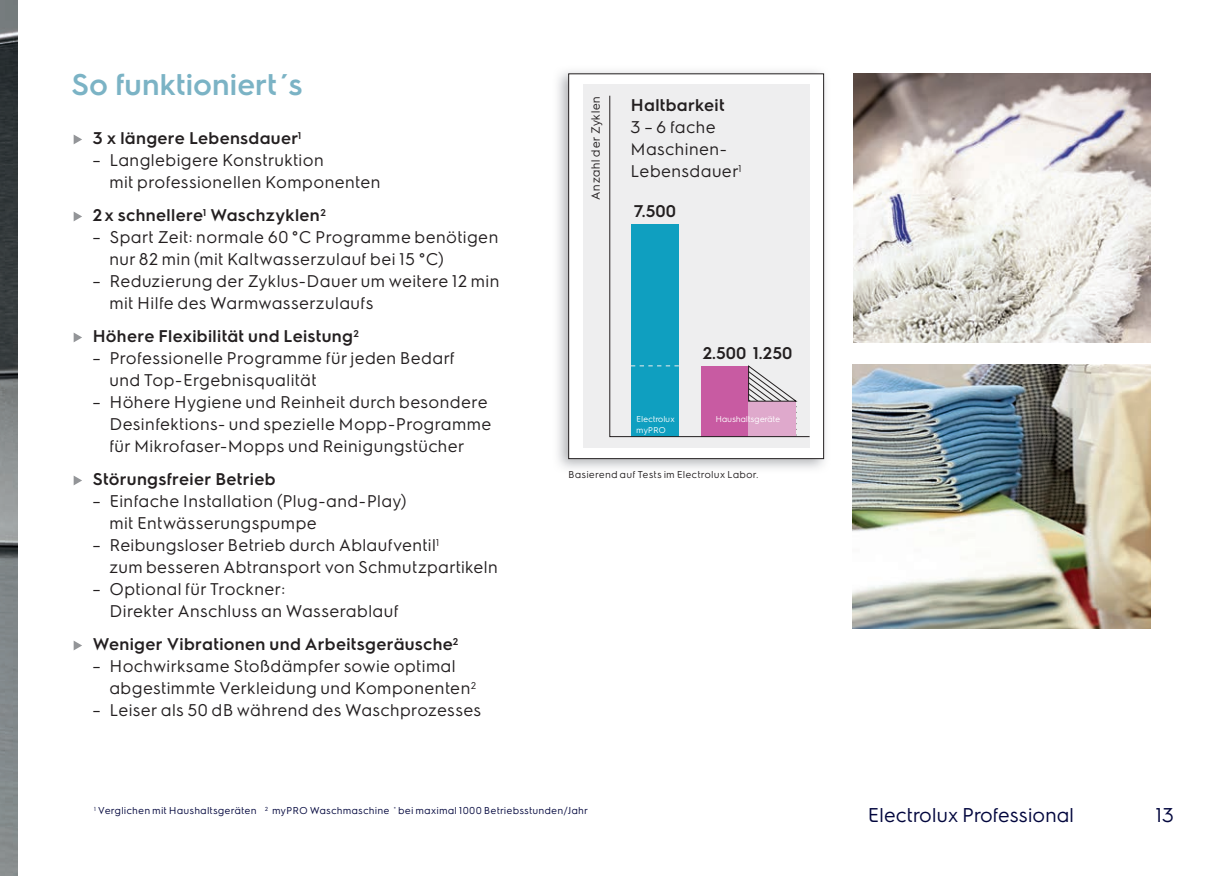
<style>
.page{position:relative;width:1225px;height:876px;background:#fff}
.page>*{position:absolute;margin:0;border:0;box-sizing:border-box;transform-origin:0 0}
.t1{font:600 30px "Electrolux Sans";letter-spacing:.005em;color:#7bb3c5}
.t2{font:20px "Electrolux Sans";color:#02063d}
.t3{font:17px/22px "Electrolux Sans";letter-spacing:.02em;color:#231f20}
.t4{font:600 17px "Electrolux Sans";letter-spacing:.02em;color:#231f20}
.t5{font:12px "Electrolux Sans";letter-spacing:.035em;color:#231f20}
.t6{font:10px "Electrolux Sans";letter-spacing:.035em;color:#02063d}
.t7{font:10px "Electrolux Sans";letter-spacing:.035em;color:#231f20}
.t8{font:8.4px/10.2px "Electrolux Sans";color:#fff}
</style>
<div class="page">
<img style="left:0;top:0;width:17px;height:876px">
<svg style="left:74px;top:135px;width:8px;height:9px"></svg>
<svg style="left:74px;top:212px;width:8px;height:9px"></svg>
<svg style="left:74px;top:333px;width:8px;height:9px"></svg>
<svg style="left:74px;top:476px;width:8px;height:9px"></svg>
<svg style="left:74px;top:641px;width:8px;height:9px"></svg>
<img style="left:852px;top:364px;width:298px;height:264px">
<img style="left:853px;top:74px;width:297px;height:268px">
<img style="left:557px;top:71px;width:269px;height:398px">
<div style="left:568px;top:74px;width:255px;height:385px;background:#fff"></div>
<div style="left:568px;top:74px;width:255px;height:385px;border:1px solid #231f20"></div>
<div style="left:583px;top:85px;width:226px;height:363px;background:#eeeeef"></div>
<svg style="left:609px;top:95px;width:201px;height:342px"></svg>
<h1 class="t1" style="left:71px;top:63px;width:233px">So funktioniert´s</h1>
<p class="t4" style="left:93px;top:126px;width:210px">3 x längere Lebensdauer<sup>1</sup></p>
<p class="t3" style="left:110px;top:148px;width:273px;text-indent:-17px">– Langlebigere Konstruktion<br>mit professionellen Komponenten</p>
<p class="t4" style="left:93px;top:203px;width:235px">2 x schnellere<sup>1</sup> Waschzyklen<sup>2</sup></p>
<p class="t3" style="left:110px;top:225px;width:390px;text-indent:-17px">– Spart Zeit: normale 60 °C Programme benötigen nur 82 min (mit Kaltwasserzulauf bei 15 °C)</p>
<p class="t3" style="left:110px;top:269px;width:391px;text-indent:-17px">– Reduzierung der Zyklus-Dauer um weitere 12 min mit Hilfe des Warmwasserzulaufs</p>
<p class="t4" style="left:93px;top:324px;width:268px">Höhere Flexibilität und Leistung<sup>2</sup></p>
<p class="t3" style="left:110px;top:346px;width:347px;text-indent:-17px">– Professionelle Programme für jeden Bedarf und Top-Ergebnisqualität</p>
<p class="t3" style="left:110px;top:390px;width:384px;text-indent:-17px">– Höhere Hygiene und Reinheit durch besondere<br>Desinfektions- und spezielle Mopp-Programme für Mikrofaser-Mopps und Reinigungstücher</p>
<p class="t4" style="left:93px;top:467px;width:184px">Störungsfreier Betrieb</p>
<p class="t3" style="left:110px;top:489px;width:299px;text-indent:-17px">– Einfache Installation (Plug-and-Play) mit Entwässerungspumpe</p>
<p class="t3" style="left:110px;top:533px;width:390px;text-indent:-17px">– Reibungsloser Betrieb durch Ablaufventil<sup>1<br></sup>zum besseren Abtransport von Schmutzpartikeln</p>
<p class="t3" style="left:110px;top:577px;width:291px;text-indent:-17px">– Optional für Trockner:<br>Direkter Anschluss an Wasserablauf</p>
<p class="t4" style="left:93px;top:632px;width:367px">Weniger Vibrationen und Arbeitsgeräusche<sup>2</sup></p>
<p class="t3" style="left:110px;top:654px;width:368px;text-indent:-17px">– Hochwirksame Stoßdämpfer sowie optimal abgestimmte Verkleidung und Komponenten<sup>2</sup></p>
<p class="t3" style="left:93px;top:698px;width:390px">– Leiser als 50 dB während des Waschprozesses</p>
<p class="t5" style="left:587px;top:200px;width:106px;rotate:-90deg">Anzahl der Zyklen</p>
<p class="t4" style="left:631px;top:93px;width:95px">Haltbarkeit</p>
<p class="t3" style="left:631px;top:115px;width:112px">3 – 6 fache<br>Maschinen-<br>Lebensdauer<sup>1</sup></p>
<p class="t4" style="left:634px;top:199px;width:44px">7.500</p>
<p class="t8" style="left:636px;top:414px;width:40px">Electrolux myPRO</p>
<p class="t4" style="left:702px;top:341px;width:91px">2.500 1.250</p>
<p class="t8" style="left:716px;top:414px;width:66px">Haushaltsgeräte</p>
<p class="t7" style="left:568px;top:467px;width:192px">Basierend auf Tests im Electrolux Labor.</p>
<p class="t6" style="left:94px;top:804px;width:495px"><sup>1</sup> Verglichen mit Haushaltsgeräten <sup>2</sup> myPRO Waschmaschine <sup>*</sup> bei maximal 1000 Betriebsstunden/Jahr</p>
<p class="t2" style="left:868px;top:800px;width:208px">Electrolux Professional</p>
<p class="t2" style="left:1155px;top:800px;width:20px">13</p>
</div>
